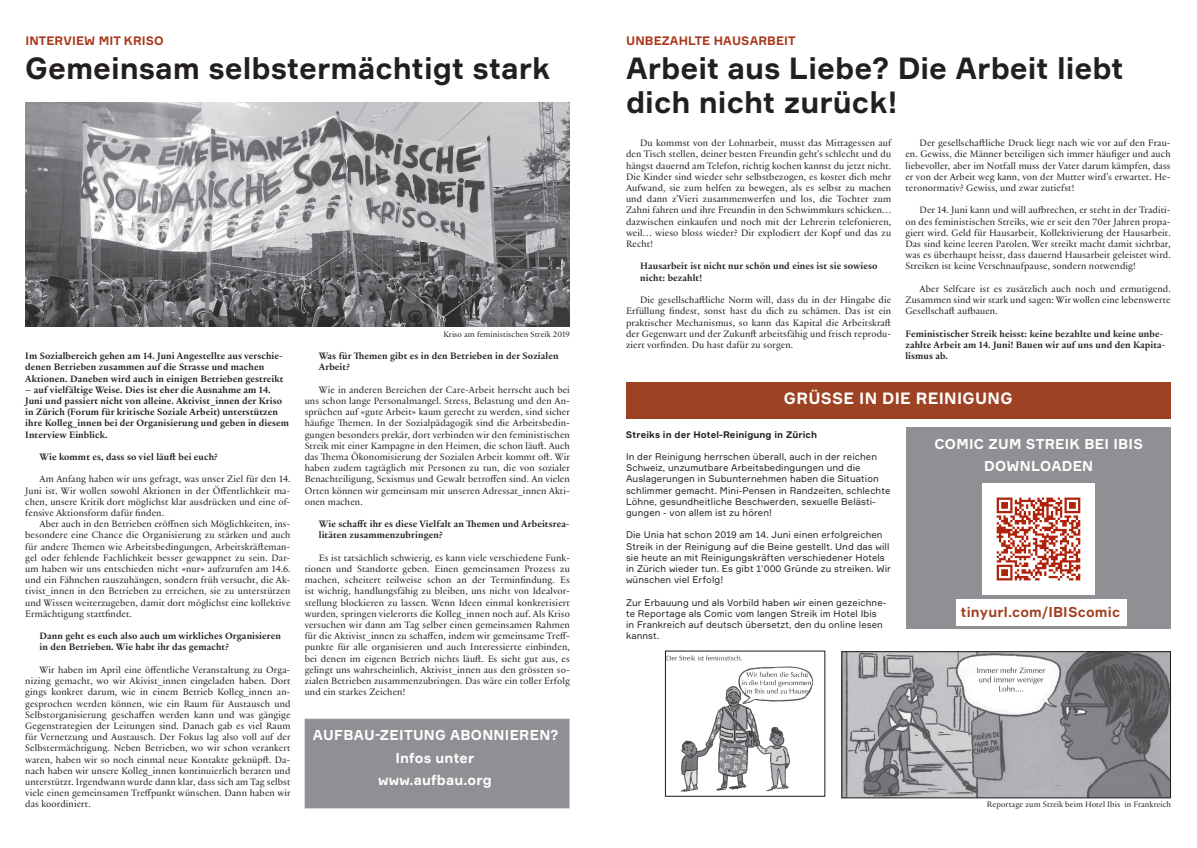
<style>
.page{position:relative;width:1197px;height:848px;background:#fff}
.page>*{position:absolute;margin:0;border:0;box-sizing:border-box;transform-origin:0 0}
.Titel{font:700 30px/33.6px "Formular";color:#231f20}
.Grauer_Balken{font:700 16px "Formular";letter-spacing:.02em;color:#fff}
.Grauer_Balken-2{font:700 14px "Formular";letter-spacing:.02em;color:#fff}
.Nebenartikel{font:700 14px "Formular";letter-spacing:.01em;color:#fff}
.Nebenartikel-2{font:700 14px "Formular";letter-spacing:.01em;color:#9e4224}
.Titel-2{font:700 12px "Formular";letter-spacing:.01em;color:#a9381c}
.Lauftext{font:10px/11.2px "Practice";letter-spacing:.01em;color:#231f20;text-align:justify}
.Lead{font:700 10px/11.2px "Practice";letter-spacing:.01em;color:#231f20}
.Zwischentitel{font:700 10px/11.2px "Practice";letter-spacing:.01em;color:#231f20}
.Nebenartikel-3{font:9.4px/11.2px "Formular";letter-spacing:.01em;color:#231f20}
.Nebenartikel_Titel{font:700 9.4px "Formular";letter-spacing:.01em;color:#231f20}
.Bildlegende{font:8.5px "Practice";letter-spacing:.01em;color:#231f20}
</style>
<div class="page">
<img style="left:666px;top:655px;width:147px;height:137px">
<div style="left:626px;top:382px;width:544px;height:37px;background:#9e4224"></div>
<img style="left:843px;top:653px;width:325px;height:143px">
<div style="left:841px;top:651px;width:329px;height:147px;border:1px solid #231f20"></div>
<div style="left:905px;top:427px;width:265px;height:201px;background:#908f93"></div>
<img style="left:25px;top:102px;width:545px;height:224px">
<div style="left:304px;top:718px;width:265px;height:90px;background:#908f93;border:1px solid #908f93"></div>
<img style="left:982px;top:483px;width:112px;height:112px">
<div style="left:955px;top:599px;width:171px;height:26px;background:#fff"></div>
<p class="Titel-2" style="left:25px;top:34px;width:140px">INTERVIEW MIT KRISO</p>
<p class="Titel" style="left:25px;top:51px;width:526px">Gemeinsam selbstermächtigt stark</p>
<p class="Lead" style="left:25px;top:350px;width:260px">Im Sozialbereich gehen am 14. Juni Angestellte aus verschie&shy;denen Betrieben zusammen auf die Strasse und machen<br>Aktionen. Daneben wird auch in einigen Betrieben gestreikt</p>
<p class="Lead" style="left:25px;top:383px;width:265px">– auf vielfältige Weise. Dies ist eher die Ausnahme am 14.<br>Juni und passiert nicht von alleine. Aktivist_innen der Kriso in Zürich (Forum für kritische Soziale Arbeit) unterstützen ihre Kolleg_innen bei der Organisierung und geben in diesem Interview Einblick.</p>
<p class="Zwischentitel" style="left:39px;top:450px;width:180px">Wie kommt es, dass so viel läuft bei euch?</p>
<p class="Lauftext" style="left:25px;top:473px;width:267px;text-indent:14px">Am Anfang haben wir uns gefragt, was unser Ziel für den 14.<br>Juni ist. Wir wollen sowohl Aktionen in der Öffentlichkeit ma&shy;chen, unsere Kritik dort möglichst klar ausdrücken und eine of&shy;fensive Aktionsform dafür finden.</p>
<p class="Lauftext" style="left:25px;top:518px;width:267px;text-indent:14px">Aber auch in den Betrieben eröffnen sich Möglichkeiten, ins&shy;besondere eine Chance die Organisierung zu stärken und auch für andere Themen wie Arbeitsbedingungen, Arbeitskräfteman&shy;gel oder fehlende Fachlichkeit besser gewappnet zu sein. Dar&shy;um haben wir uns entschieden nicht «nur» aufzurufen am 14.6. und ein Fähnchen rauszuhängen, sondern früh versucht, die Ak&shy;tivist_innen in den Betrieben zu erreichen, sie zu unterstützen und Wissen weiterzugeben, damit dort möglichst eine kollektive Ermächtigung stattfindet.</p>
<p class="Zwischentitel" style="left:39px;top:630px;width:243px">Dann geht es euch also auch um wirkliches Organisieren in den Betrieben. Wie habt ihr das gemacht?</p>
<p class="Lauftext" style="left:25px;top:663px;width:267px;text-indent:14px">Wir haben im April eine öffentliche Veranstaltung zu Orga&shy;nizing gemacht, wo wir Akivist_innen eingeladen haben. Dort gings konkret darum, wie in einem Betrieb Kolleg_innen an&shy;gesprochen werden können, wie ein Raum für Austausch und Selbstorganisierung geschaffen werden kann und was gängige Gegenstrategien der Leitungen sind. Danach gab es viel Raum für Vernetzung und Austausch. Der Fokus lag also voll auf der Selbstermächtigung. Neben Betrieben, wo wir schon verankert waren, haben wir so noch einmal neue Kontakte geknüpft. Da&shy;nach haben wir unsere Kolleg_innen kontinuierlich beraten und unterstützt. Irgendwann wurde dann klar, dass sich am Tag selbst viele einen gemeinsamen Treffpunkt wünschen. Dann haben wir das koordiniert.</p>
<p class="Bildlegende" style="left:443px;top:328px;width:128px">Kriso am feministischen Streik 2019</p>
<p class="Zwischentitel" style="left:319px;top:350px;width:241px">Was für Themen gibt es in den Betrieben in der Sozialen<br>Arbeit?</p>
<p class="Lauftext" style="left:304px;top:383px;width:267px;text-indent:14px">Wie in anderen Bereichen der Care-Arbeit herrscht auch bei uns schon lange Personalmangel. Stress, Belastung und den An&shy;sprüchen auf «gute Arbeit» kaum gerecht zu werden, sind sicher häufige Themen. In der Sozialpädagogik sind die Arbeitsbedin&shy;gungen besonders prekär, dort verbinden wir den feministischen Streik mit einer Kampagne in den Heimen, die schon läuft. Auch das Thema Ökonomisierung der Sozialen Arbeit kommt oft. Wir haben zudem tagtäglich mit Personen zu tun, die von sozialer Benachteiligung, Sexismus und Gewalt betroffen sind. An vielen Orten können wir gemeinsam mit unseren Adressat_innen Akti&shy;onen machen.</p>
<p class="Zwischentitel" style="left:319px;top:518px;width:252px">Wie schafft ihr es diese Vielfalt an Themen und Arbeitsrea&shy;litäten zusammenzubringen?</p>
<p class="Lauftext" style="left:304px;top:551px;width:267px;text-indent:14px">Es ist tatsächlich schwierig, es kann viele verschiedene Funk&shy;tionen und Standorte geben. Einen gemeinsamen Prozess zu machen, scheitert teilweise schon an der Terminfindung. Es ist wichtig, handlungsfähig zu bleiben, uns nicht von Idealvor&shy;stellung blockieren zu lassen. Wenn Ideen einmal konkretisiert wurden, springen vielerorts die Kolleg_innen noch auf. Als Kriso versuchen wir dann am Tag selber einen gemeinsamen Rahmen für die Aktivist_innen zu schaffen, indem wir gemeinsame Treff&shy;punkte für alle organisieren und auch Interessierte einbinden, bei denen im eigenen Betrieb nichts läuft. Es sieht gut aus, es gelingt uns wahrscheinlich, Aktivist_innen aus den grössten so&shy;zialen Betrieben zusammenzubringen. Das wäre ein toller Erfolg und ein starkes Zeichen!</p>
<p class="Grauer_Balken-2" style="left:313px;top:726px;width:247px">AUFBAU-ZEITUNG ABONNIEREN?</p>
<p class="Nebenartikel" style="left:395px;top:748px;width:80px">Infos unter</p>
<p class="Nebenartikel" style="left:378px;top:771px;width:115px">www.aufbau.org</p>
<p class="Titel-2" style="left:626px;top:34px;width:171px">UNBEZAHLTE HAUSARBEIT</p>
<p class="Titel" style="left:626px;top:51px;width:499px">Arbeit aus Liebe? Die Arbeit liebt dich nicht zurück!</p>
<p class="Lauftext" style="left:905px;top:137px;width:267px;text-indent:14px">Der gesellschaftliche Druck liegt nach wie vor auf den Frau&shy;en. Gewiss, die Männer beteiligen sich immer häufiger und auch liebevoller, aber im Notfall muss der Vater darum kämpfen, dass er von der Arbeit weg kann, von der Mutter wird's erwartet. He&shy;teronormativ? Gewiss, und zwar zutiefst!</p>
<p class="Lauftext" style="left:905px;top:204px;width:267px;text-indent:14px">Der 14. Juni kann und will aufbrechen, er steht in der Traditi&shy;on des feministischen Streiks, wie er seit den 70er Jahren propa&shy;giert wird. Geld für Hausarbeit, Kollektivierung der Hausarbeit.<br>Das sind keine leeren Parolen. Wer streikt macht damit sichtbar, was es überhaupt heisst, dass dauernd Hausarbeit geleistet wird.<br>Streiken ist keine Verschnaufpause, sondern notwendig!</p>
<p class="Lauftext" style="left:905px;top:283px;width:267px;text-indent:14px">Aber Selfcare ist es zusätzlich auch noch und ermutigend.<br>Zusammen sind wir stark und sagen: Wir wollen eine lebenswerte Gesellschaft aufbauen.</p>
<p class="Lead" style="left:905px;top:327px;width:261px">Feministischer Streik heisst: keine bezahlte und keine unbe&shy;zahlte Arbeit am 14. Juni! Bauen wir auf uns und den Kapita&shy;lismus ab.</p>
<p class="Lauftext" style="left:626px;top:137px;width:267px;text-indent:14px">Du kommst von der Lohnarbeit, musst das Mittagessen auf den Tisch stellen, deiner besten Freundin geht's schlecht und du hängst dauernd am Telefon, richtig kochen kannst du jetzt nicht.<br>Die Kinder sind wieder sehr selbstbezogen, es kostet dich mehr Aufwand, sie zum helfen zu bewegen, als es selbst zu machen und dann z'Vieri zusammenwerfen und los, die Tochter zum Zahni fahren und ihre Freundin in den Schwimmkurs schicken… dazwischen einkaufen und noch mit der Lehrerin telefonieren, weil… wieso bloss wieder? Dir explodiert der Kopf und das zu Recht!</p>
<p class="Zwischentitel" style="left:640px;top:260px;width:239px">Hausarbeit ist nicht nur schön und eines ist sie sowieso nicht: bezahlt!</p>
<p class="Lauftext" style="left:626px;top:294px;width:267px;text-indent:14px">Die gesellschaftliche Norm will, dass du in der Hingabe die Erfüllung findest, sonst hast du dich zu schämen. Das ist ein praktischer Mechanismus, so kann das Kapital die Arbeitskraft der Gegenwart und der Zukunft arbeitsfähig und frisch reprodu&shy;ziert vorfinden. Du hast dafür zu sorgen.</p>
<p class="Grauer_Balken" style="left:783px;top:388px;width:230px">GRÜSSE IN DIE REINIGUNG</p>
<p class="Grauer_Balken-2" style="left:934px;top:435px;width:210px">COMIC ZUM STREIK BEI IBIS</p>
<p class="Grauer_Balken-2" style="left:984px;top:457px;width:110px">DOWNLOADEN</p>
<p class="Nebenartikel_Titel" style="left:626px;top:428px;width:193px">Streiks in der Hotel-Reinigung in Zürich</p>
<p class="Nebenartikel-3" style="left:626px;top:451px;width:266px">In der Reinigung herrschen überall, auch in der reichen Schweiz, unzumutbare Arbeitsbedingungen und die Auslagerungen in Subunternehmen haben die Situation schlimmer gemacht. Mini-Pensen in Randzeiten, schlechte Löhne, gesundheitliche Beschwerden, sexuelle Belästi&shy;gungen - von allem ist zu hören!</p>
<p class="Nebenartikel-3" style="left:626px;top:529px;width:266px">Die Unia hat schon 2019 am 14. Juni einen erfolgreichen Streik in der Reinigung auf die Beine gestellt. Und das will sie heute an mit Reinigungskräften verschiedener Hotels in Zürich wieder tun. Es gibt 1’000 Gründe zu streiken. Wir wünschen viel Erfolg!</p>
<p class="Nebenartikel-3" style="left:626px;top:596px;width:262px">Zur Erbauung und als Vorbild haben wir einen gezeichne&shy;te Reportage als Comic vom langen Streik im Hotel Ibis in Frankreich auf deutsch übersetzt, den du online lesen kannst.</p>
<p class="Nebenartikel-2" style="left:960px;top:603px;width:161px">tinyurl.com/IBIScomic</p>
<p class="Bildlegende" style="left:986px;top:799px;width:186px">Reportage zum Streik beim Hotel Ibis in Frankreich</p>
</div>
